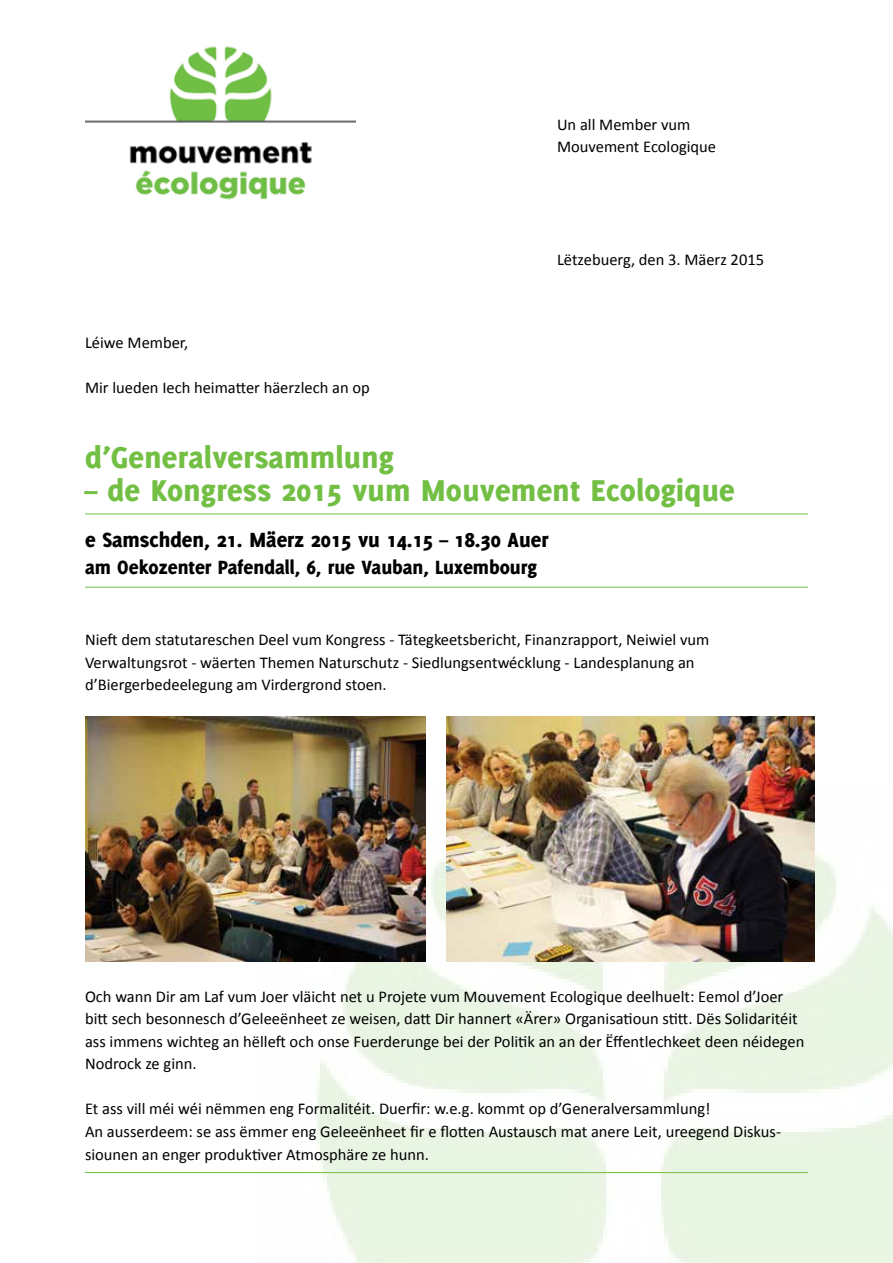
<style>
.page{position:relative;width:893px;height:1263px;background:#fff}
.page>*{position:absolute;margin:0;border:0;box-sizing:border-box;transform-origin:0 0}
.t1{font:800 33px "Delicious";letter-spacing:.01em;color:#72bf44}
.t2{font:800 22.5px "Delicious";color:#000}
.t3{font:800 21px "Delicious";color:#000}
.t4{font:16.5px/22.5px "Calibri";color:#000}
</style>
<div class="page">
<img style="left:255px;top:789px;width:638px;height:474px">
<hr style="left:85px;top:1172px;width:723px;height:1px;background:#72bf44">
<img style="left:85px;top:46px;width:270px;height:154px">
<img style="left:85px;top:716px;width:340px;height:246px">
<hr style="left:85px;top:514px;width:723px;height:1px;background:#72bf44">
<hr style="left:85px;top:587px;width:723px;height:1px;background:#72bf44">
<img style="left:446px;top:716px;width:368px;height:246px">
<p class="t4" style="left:557px;top:113px;width:161px">Un all Member vum<br>Mouvement Ecologique</p>
<p class="t4" style="left:85px;top:332px;width:105px">Léiwe Member,</p>
<p class="t4" style="left:85px;top:377px;width:286px">Mir lueden Iech heimatter häerzlech an op</p>
<p class="t4" style="left:557px;top:248px;width:209px">Lëtzebuerg, den 3. Mäerz 2015</p>
<h1 class="t1" style="left:85px;top:438px;width:310px">d’Generalversammlung</h1>
<h1 class="t1" style="left:85px;top:471px;width:651px">– de Kongress 2015 vum Mouvement Ecologique</h1>
<h2 class="t2" style="left:85px;top:527px;width:465px">e Samschden, 21. Mäerz 2015 vu 14.15 – 18.30 Auer</h2>
<p class="t3" style="left:85px;top:555px;width:454px">am Oekozenter Pafendall, 6, rue Vauban, Luxembourg</p>
<p class="t4" style="left:85px;top:628px;width:626px">Nieft dem statutareschen Deel vum Kongress - Tätegkeetsbericht, Finanzrapport, Neiwiel vum<br>Verwaltungsrot - wäerten Themen Naturschutz - Siedlungsentwécklung - Landesplanung an d’Biergerbedeelegung am Virdergrond stoen.</p>
<p class="t4" style="left:85px;top:985px;width:721px">Och wann Dir am Laf vum Joer vläicht net u Projete vum Mouvement Ecologique deelhuelt: Eemol d’Joer bitt sech besonnesch d’Geleeënheet ze weisen, datt Dir hannert «Ärer» Organisatioun stitt. Dës Solidaritéit ass immens wichteg an hëlleft och onse Fuerderunge bei der Politik an an der Ëffentlechkeet deen néidegen Nodrock ze ginn.</p>
<p class="t4" style="left:85px;top:1098px;width:697px">Et ass vill méi wéi nëmmen eng Formalitéit. Duerfir: w.e.g. kommt op d’Generalversammlung!<br>An ausserdeem: se ass ëmmer eng Geleeënheet fir e flotten Austausch mat anere Leit, ureegend Diskus&shy;siounen an enger produktiver Atmosphäre ze hunn.</p>
</div>
